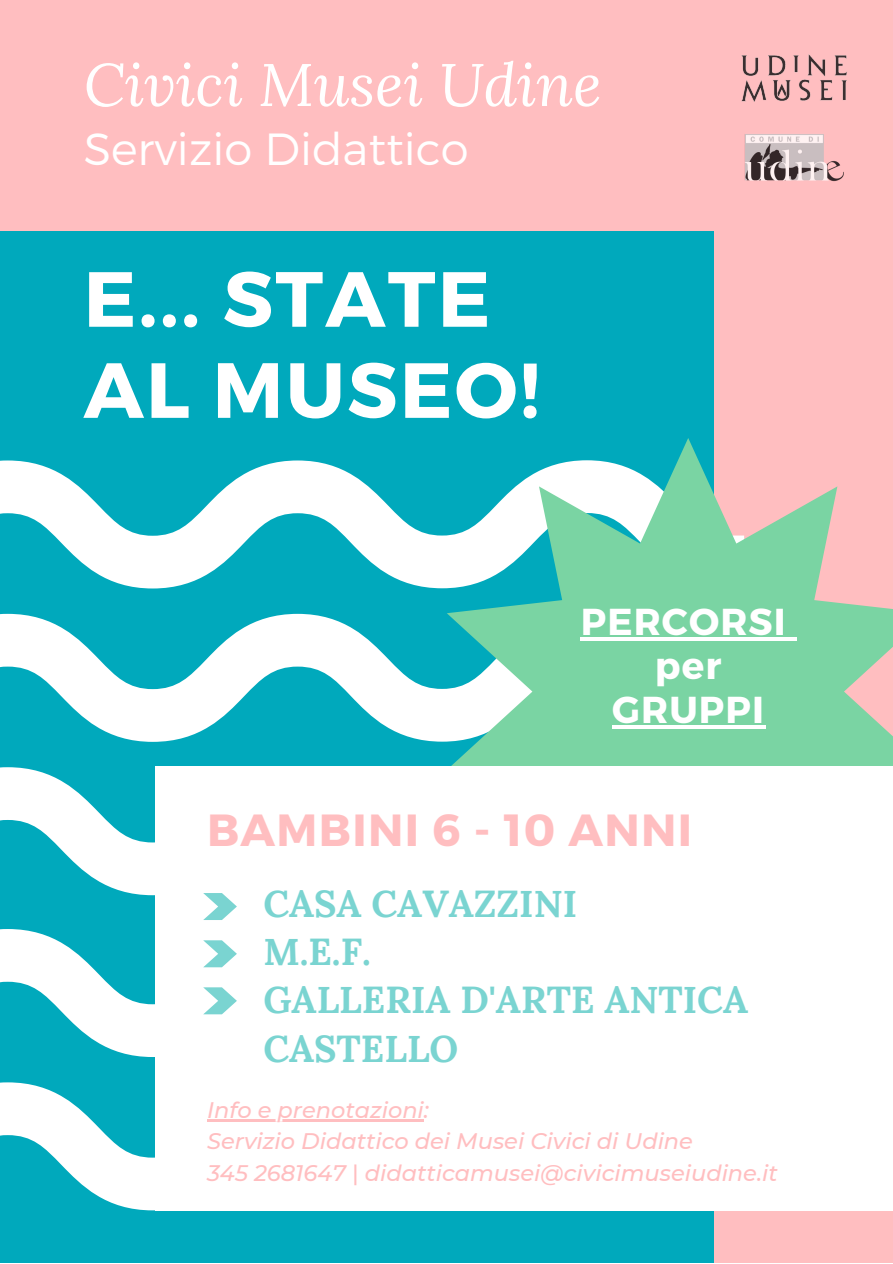
<style>
.page{position:relative;width:893px;height:1264px;background:#fff}
.page>*{position:absolute;margin:0;border:0;box-sizing:border-box;transform-origin:0 0}
.t1{font:700 78px/91.1px "Montserrat";letter-spacing:.03em;color:#fff}
.t2{font:italic 60px "Lora";color:#fff}
.t3{font:300 45px "Montserrat";color:#fff}
.t4{font:700 45px "Montserrat";letter-spacing:.03em;color:#ffbec0}
.t5{font:700 37.5px/48.3px "Lora";color:#7ad4d1}
.t6{font:700 37.5px/43.8px "Montserrat";letter-spacing:.03em;color:#fff;text-align:center}
.t7{font:italic 500 22.5px/31.5px "Montserrat";color:#ffbec0}
.s1{font-style:normal}
</style>
<div class="page">
<div style="left:0;top:0;width:892px;height:1262px;background:#ffbec0"></div>
<div style="left:0;top:231px;width:713px;height:1031px;background:#00a9bc"></div>
<svg style="left:0;top:460px;width:447px;height:128px"></svg>
<svg style="left:0;top:613px;width:447px;height:128px"></svg>
<svg style="left:447px;top:438px;width:445px;height:328px;fill:#7ad4a3"></svg>
<svg style="left:0;top:767px;width:155px;height:128px"></svg>
<svg style="left:0;top:929px;width:155px;height:128px"></svg>
<svg style="left:0;top:1082px;width:155px;height:128px"></svg>
<div style="left:155px;top:766px;width:737px;height:444px;background:#fff"></div>
<img style="left:741px;top:54px;width:106px;height:48px">
<img style="left:744px;top:134px;width:99px;height:48px">
<svg style="left:203px;top:893px;width:34px;height:27px"></svg>
<svg style="left:203px;top:940px;width:34px;height:27px"></svg>
<svg style="left:203px;top:987px;width:34px;height:27px"></svg>
<hr style="left:207px;top:1118px;width:217px;height:3px;background:#ffbec0">
<hr style="left:580px;top:637px;width:206px;height:4px;background:#fff">
<hr style="left:786px;top:637px;width:10px;height:4px;background:#fff">
<hr style="left:612px;top:725px;width:153px;height:3px;background:#fff">
<h2 class="t2" style="left:84px;top:44px;width:519px">Civici Musei Udine</h2>
<h3 class="t3" style="left:84px;top:120px;width:386px">Servizio Didattico</h3>
<h1 class="t1" style="left:84px;top:249px;width:457px">E... STATE<br>AL MUSEO!</h1>
<h3 class="t6" style="left:580px;top:598px;width:206px">PERCORSI per<br>GRUPPI</h3>
<h3 class="t4" style="left:207px;top:800px;width:486px">BAMBINI 6 - 10 ANNI</h3>
<h3 class="t5" style="left:263px;top:878px;width:486px">CASA CAVAZZINI<br>M.E.F.<br>GALLERIA D'ARTE ANTICA<br>CASTELLO</h3>
<p class="t7" style="left:207px;top:1093px;width:572px">Info e prenotazioni:<br>Servizio Didattico dei Musei Civici di Udine<br>345 2681647 <span class="s1">|</span> didatticamusei@civicimuseiudine.it</p>
</div>
